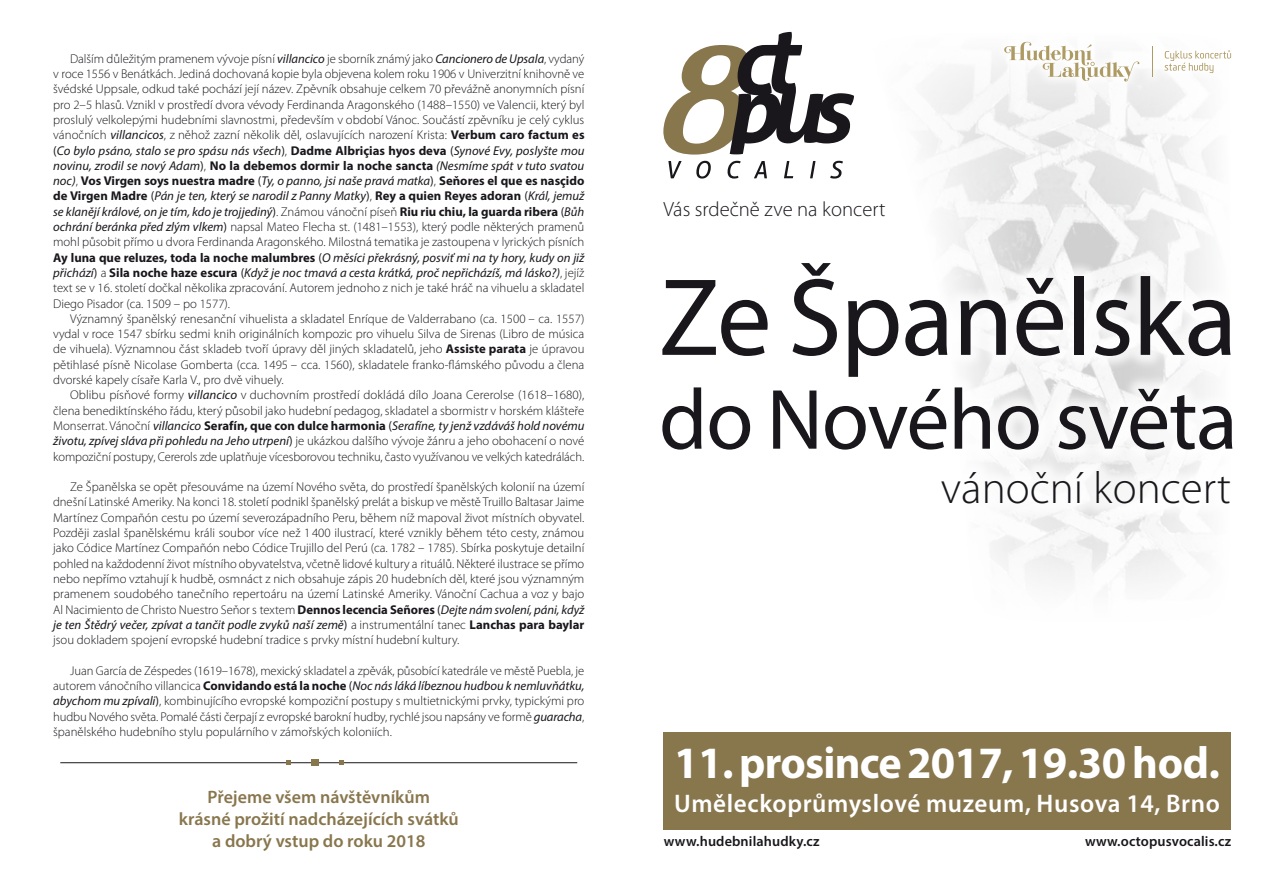
<style>
.page{position:relative;width:1263px;height:893px;background:#fff}
.page>*{position:absolute;margin:0;border:0;box-sizing:border-box;transform-origin:0 0}
.t1{font:111px "Myriad Pro";letter-spacing:-.01em;color:#1a171c}
.t2{font:86.25px "Myriad Pro";letter-spacing:-.01em;color:#1a171c}
.t3{font:700 45px "Myriad Pro";letter-spacing:-.015em;color:#fff}
.t4{font:300 45px "Myriad Pro";color:#1a171c}
.t5{font:600 25.5px "Myriad Pro";letter-spacing:.025em;color:#fff}
.t6{font:300 20.7px "Myriad Pro";color:#1a171c}
.t7{font:600 18px/21.6px "Myriad Pro";color:#88764d;text-align:center}
.t8{font:600 14.25px "Myriad Pro";letter-spacing:.01em;color:#1a171c}
.t9{font:300 12.75px/15.3px "Myriad Pro";color:#1a171c;text-align:justify}
.s1{font-weight:400;font-style:italic}
.s2{font-weight:700}
.s3{font-weight:400}
</style>
<div class="page">
<img style="left:925px;top:61px;width:287px;height:521px">
<div style="left:663px;top:732px;width:568px;height:98px;background:#88764d"></div>
<svg style="left:663px;top:32px;width:191px;height:123px"></svg>
<svg style="left:668px;top:161px;width:14px;height:17px"></svg>
<svg style="left:696px;top:161px;width:15px;height:18px"></svg>
<svg style="left:727px;top:161px;width:14px;height:18px"></svg>
<svg style="left:754px;top:161px;width:13px;height:17px"></svg>
<svg style="left:784px;top:161px;width:9px;height:17px"></svg>
<svg style="left:810px;top:161px;width:5px;height:17px"></svg>
<svg style="left:830px;top:161px;width:13px;height:18px"></svg>
<div style="left:646px;top:247px;width:602px;height:273px;background:#fff"></div>
<div style="left:993px;top:30px;width:249px;height:63px;background:#fff"></div>
<svg style="left:1164px;top:50px;width:67px;height:23px"></svg>
<svg style="left:1004px;top:42px;width:135px;height:40px"></svg>
<hr style="left:1151px;top:46px;width:1px;height:31px;background:#ae9a63">
<hr style="left:60px;top:762px;width:517px;height:1px;background:#1a171c">
<div style="left:311px;top:759px;width:7px;height:7px;background:#88764d"></div>
<svg style="left:339px;top:761px;width:5px;height:4px"></svg>
<svg style="left:286px;top:761px;width:4px;height:4px"></svg>
<p class="t9" style="left:53px;top:51px;width:533px;text-indent:17px">Dalším důležitým pramenem vývoje písní <span class="s1">villancico</span> je sborník známý jako <span class="s1">Cancionero de Upsala</span>, vydaný v roce 1556 v Benátkách. Jediná dochovaná kopie byla objevena kolem roku 1906 v Univerzitní knihovně ve švédské Uppsale, odkud také pochází její název. Zpěvník obsahuje celkem 70 převážně anonymních písní pro 2–5 hlasů. Vznikl v prostředí dvora vévody Ferdinanda Aragonského (1488–1550) ve Valencii, který byl proslulý velkolepými hudebními slavnostmi, především v období Vánoc. Součástí zpěvníku je celý cyklus vánočních <span class="s1">villancicos</span>, z něhož zazní několik děl, oslavujících narození Krista: <span class="s2">Verbum caro factum es </span><span class="s3">(</span><span class="s1">Co bylo psáno, stalo se pro spásu nás všech</span><span class="s3">)</span>, <span class="s2">Dadme Albriçias hyos deva</span> <span class="s3">(</span><span class="s1">Synové Evy, poslyšte mou novinu, zrodil se nový Adam</span><span class="s3">)</span>, <span class="s2">No la debemos dormir la noche sancta</span> <span class="s1">(Nesmíme spát v tuto svatou noc)</span>, <span class="s2">Vos Virgen soys nuestra madre</span> <span class="s3">(</span><span class="s1">Ty, o panno, jsi naše pravá matka</span><span class="s3">)</span>, <span class="s2">Seňores el que es nasçido de Virgen Madre</span> <span class="s3">(</span><span class="s1">Pán je ten, který se narodil z Panny Matky</span><span class="s3">)</span>, <span class="s2">Rey a quien Reyes adoran</span> <span class="s3">(</span><span class="s1">Král, jemuž se klanějí králové, on je tím, kdo je trojjediný</span><span class="s3">)</span>. Známou vánoční píseň <span class="s2">Riu riu chiu, la guarda ribera</span> <span class="s3">(</span><span class="s1">Bůh ochrání beránka před zlým vlkem</span><span class="s3">)</span> napsal Mateo Flecha st. (1481–1553), který podle některých pramenů mohl působit přímo u dvora Ferdinanda Aragonského. Milostná tematika je zastoupena v lyrických písních <span class="s2">Ay luna que reluzes, toda la noche malumbres</span> <span class="s3">(</span><span class="s1">O měsíci překrásný, posviť mi na ty hory, kudy on již přichází</span><span class="s3">)</span> a <span class="s2">Sila noche haze escura</span> <span class="s3">(</span><span class="s1">Když je noc tmavá a cesta krátká, proč nepřicházíš, má lásko?)</span>, jejíž text se v 16. století dočkal několika zpracování. Autorem jednoho z nich je také hráč na vihuelu a skladatel Diego Pisador (ca. 1509 – po 1577).</p>
<p class="t9" style="left:53px;top:311px;width:533px;text-indent:17px">Významný španělský renesanční vihuelista a skladatel Enríque de Valderrabano (ca. 1500 – ca. 1557) vydal v roce 1547 sbírku sedmi knih originálních kompozic pro vihuelu Silva de Sirenas (Libro de música de vihuela). Významnou část skladeb tvoří úpravy děl jiných skladatelů, jeho <span class="s2">Assiste parata</span> je úpravou pětihlasé písně Nicolase Gomberta (cca. 1495 – cca. 1560), skladatele franko-flámského původu a člena dvorské kapely císaře Karla V., pro dvě vihuely.</p>
<p class="t9" style="left:53px;top:388px;width:533px;text-indent:17px">Oblibu písňové formy <span class="s1">villancico</span> v duchovním prostředí dokládá dílo Joana Cererolse (1618–1680), člena benediktínského řádu, který působil jako hudební pedagog, skladatel a sbormistr v horském klášteře Monserrat. Vánoční <span class="s1">villancico</span> <span class="s2">Serafín, que con dulce harmonia</span> <span class="s3">(</span><span class="s1">Serafíne, ty jenž vzdáváš hold novému životu, zpívej sláva při pohledu na Jeho utrpení</span><span class="s3">)</span> je ukázkou dalšího vývoje žánru a jeho obohacení o nové kompoziční postupy, Cererols zde uplatňuje vícesborovou techniku, často využívanou ve velkých katedrálách.</p>
<p class="t9" style="left:53px;top:479px;width:533px;text-indent:17px">Ze Španělska se opět přesouváme na území Nového světa, do prostředí španělských kolonií na území dnešní Latinské Ameriky. Na konci 18. století podnikl španělský prelát a biskup ve městě Truillo Baltasar Jaime Martínez Compañón cestu po území severozápadního Peru, během níž mapoval život místních obyvatel.<br>Později zaslal španělskému králi soubor více než 1 400 ilustrací, které vznikly během této cesty, známou jako Códice Martínez Compañón nebo Códice Trujillo del Perú (ca. 1782 – 1785). Sbírka poskytuje detailní pohled na každodenní život místního obyvatelstva, včetně lidové kultury a rituálů. Některé ilustrace se přímo nebo nepřímo vztahují k hudbě, osmnáct z nich obsahuje zápis 20 hudebních děl, které jsou významným pramenem soudobého tanečního repertoáru na území Latinské Ameriky. Vánoční Cachua a voz y bajo Al Nacimiento de Christo Nuestro Seňor s textem <span class="s2">Dennos lecencia Señores</span> <span class="s3">(</span><span class="s1">Dejte nám svolení, páni, když je ten Štědrý večer, zpívat a tančit podle zvyků naší země</span><span class="s3">)</span> a instrumentální tanec <span class="s2">Lanchas para baylar </span>jsou dokladem spojení evropské hudební tradice s prvky místní hudební kultury.</p>
<p class="t9" style="left:53px;top:663px;width:533px;text-indent:17px">Juan García de Zéspedes (1619–1678), mexický skladatel a zpěvák, působící katedrále ve městě Puebla, je autorem vánočního villancica <span class="s2">Convidando está la noche</span> <span class="s3">(</span><span class="s1">Noc nás láká líbeznou hudbou k nemluvňátku, abychom mu zpívali</span><span class="s3">)</span>, kombinujícího evropské kompoziční postupy s multietnickými prvky, typickými pro hudbu Nového světa. Pomalé části čerpají z evropské barokní hudby, rychlé jsou napsány ve formě <span class="s1">guaracha</span>, španělského hudebního stylu populárního v zámořských koloniích.</p>
<h3 class="t7" style="left:179px;top:786px;width:281px">Přejeme všem návštěvníkům<br>krásné prožití nadcházejících svátků a dobrý vstup do roku 2018</h3>
<h3 class="t6" style="left:663px;top:198px;width:224px">Vás srdečně zve na koncert</h3>
<h1 class="t1" style="left:659px;top:249px;width:580px">Ze Španělska</h1>
<h2 class="t2" style="left:659px;top:367px;width:580px">do Nového světa</h2>
<h3 class="t4" style="left:941px;top:464px;width:292px">vánoční koncert</h3>
<h3 class="t3" style="left:674px;top:733px;width:547px">11. prosince 2017, 19.30 hod.</h3>
<h3 class="t5" style="left:674px;top:787px;width:547px">Uměleckoprůmyslové muzeum, Husova 14, Brno</h3>
<p class="t8" style="left:664px;top:832px;width:157px">www.hudebnilahudky.cz</p>
<p class="t8" style="left:1085px;top:832px;width:148px">www.octopusvocalis.cz</p>
</div>
